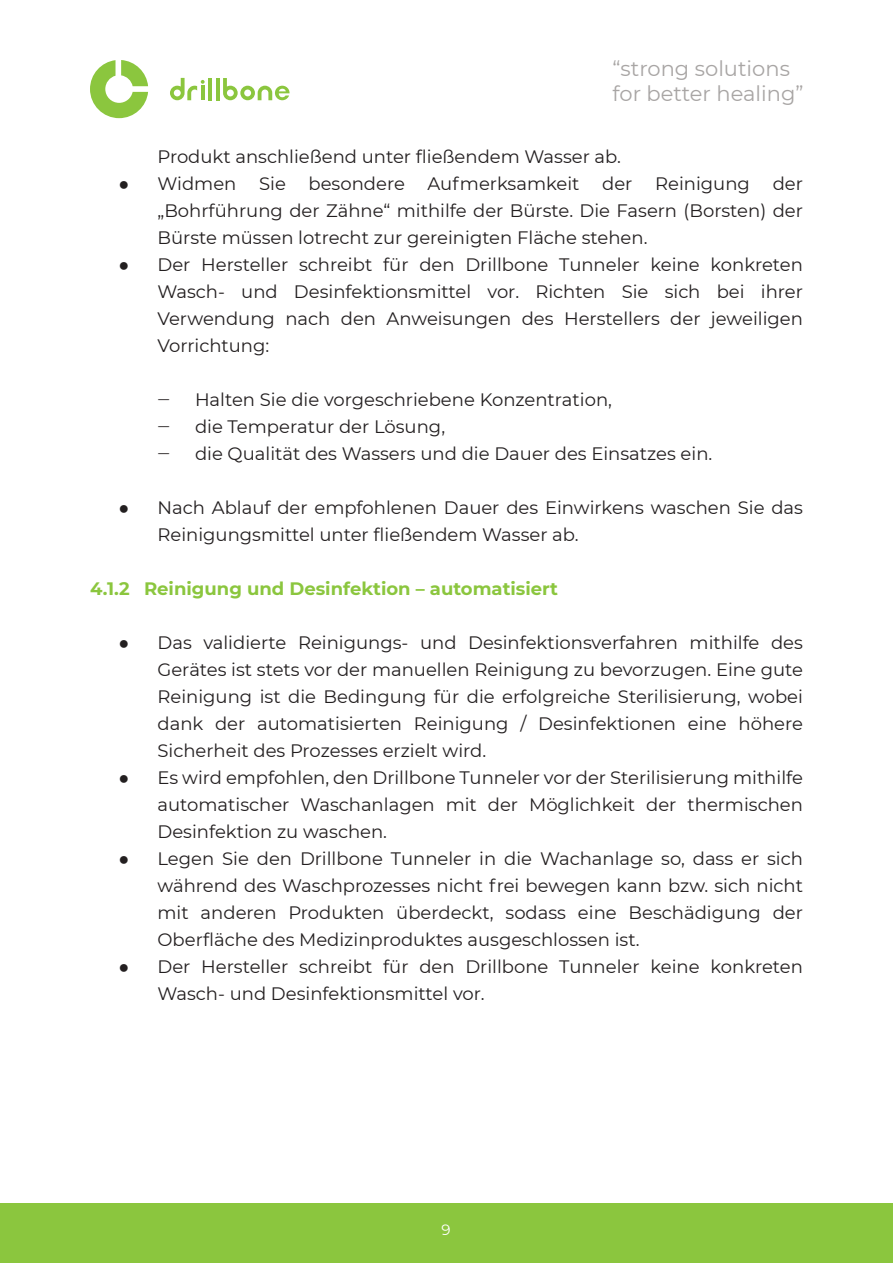
<style>
.page{position:relative;width:893px;height:1263px;background:#fff}
.page>*{position:absolute;margin:0;border:0;box-sizing:border-box;transform-origin:0 0}
.t1{font:21px/25.5px "Montserrat";color:#a8a5a4}
.t2{font:18px/27px "Montserrat";color:#231f20;text-align:justify}
.t3{font:700 18px "Montserrat";color:#8bc63e}
.t4{font:15px "Montserrat";color:#fff}
.s1{font-family:"Arial"}
</style>
<div class="page">
<div style="left:0;top:1203px;width:893px;height:60px;background:#8bc63e"></div>
<svg style="left:90px;top:60px;width:58px;height:58px"></svg>
<hr style="left:208px;top:78px;width:4px;height:22px;background:#8bc63e">
<hr style="left:216px;top:78px;width:3px;height:22px;background:#8bc63e">
<svg style="left:170px;top:78px;width:35px;height:22px"></svg>
<svg style="left:223px;top:78px;width:67px;height:22px"></svg>
<p class="t1" style="left:613px;top:55px;width:192px">“strong solutions for better healing”</p>
<p class="t2" style="left:158px;top:143px;width:465px">Produkt anschließend unter fließendem Wasser ab.</p>
<p class="t2" style="left:118px;top:170px;width:119px"><span class="s1">●</span> Widmen</p>
<p class="t2" style="left:259px;top:170px;width:28px">Sie</p>
<p class="t2" style="left:309px;top:170px;width:98px">besondere</p>
<p class="t2" style="left:428px;top:170px;width:153px">Aufmerksamkeit</p>
<p class="t2" style="left:602px;top:170px;width:32px">der</p>
<p class="t2" style="left:655px;top:170px;width:96px">Reinigung</p>
<p class="t2" style="left:158px;top:170px;width:647px;text-indent:615px">der „Bohrführung der Zähne“ mithilfe der Bürste. Die Fasern (Borsten) der Bürste müssen lotrecht zur gereinigten Fläche stehen.</p>
<p class="t2" style="left:158px;top:251px;width:647px;text-indent:-39px"><span class="s1">●</span> Der Hersteller schreibt für den Drillbone Tunneler keine konkreten Wasch- und Desinfektionsmittel vor. Richten Sie sich bei ihrer Verwendung nach den Anweisungen des Herstellers der jeweiligen Vorrichtung:</p>
<p class="t2" style="left:158px;top:386px;width:14px">‒</p>
<p class="t2" style="left:195px;top:386px;width:418px">Halten Sie die vorgeschriebene Konzentration,</p>
<p class="t2" style="left:158px;top:413px;width:14px">‒</p>
<p class="t2" style="left:195px;top:413px;width:252px">die Temperatur der Lösung,</p>
<p class="t2" style="left:158px;top:440px;width:14px">‒</p>
<p class="t2" style="left:195px;top:440px;width:519px">die Qualität des Wassers und die Dauer des Einsatzes ein.</p>
<p class="t2" style="left:158px;top:494px;width:647px;text-indent:-39px"><span class="s1">●</span> Nach Ablauf der empfohlenen Dauer des Einwirkens waschen Sie das<br>Reinigungsmittel unter fließendem Wasser ab.</p>
<p class="t3" style="left:90px;top:578px;width:470px">4.1.2 Reinigung und Desinfektion – automatisiert</p>
<p class="t2" style="left:158px;top:629px;width:647px;text-indent:-39px"><span class="s1">●</span> Das validierte Reinigungs- und Desinfektionsverfahren mithilfe des Gerätes ist stets vor der manuellen Reinigung zu bevorzugen. Eine gute Reinigung ist die Bedingung für die erfolgreiche Sterilisierung, wobei dank der automatisierten Reinigung / Desinfektionen eine höhere Sicherheit des Prozesses erzielt wird.</p>
<p class="t2" style="left:158px;top:764px;width:647px;text-indent:-39px"><span class="s1">●</span> Es wird empfohlen, den Drillbone Tunneler vor der Sterilisierung mithilfe automatischer Waschanlagen mit der Möglichkeit der thermischen Desinfektion zu waschen.</p>
<p class="t2" style="left:158px;top:845px;width:647px;text-indent:-39px"><span class="s1">●</span> Legen Sie den Drillbone Tunneler in die Wachanlage so, dass er sich während des Waschprozesses nicht frei bewegen kann bzw. sich nicht mit anderen Produkten überdeckt, sodass eine Beschädigung der Oberfläche des Medizinproduktes ausgeschlossen ist.</p>
<p class="t2" style="left:158px;top:953px;width:647px;text-indent:-39px"><span class="s1">●</span> Der Hersteller schreibt für den Drillbone Tunneler keine konkreten<br>Wasch- und Desinfektionsmittel vor.</p>
<p class="t4" style="left:441px;top:1220px;width:11px">9</p>
</div>
